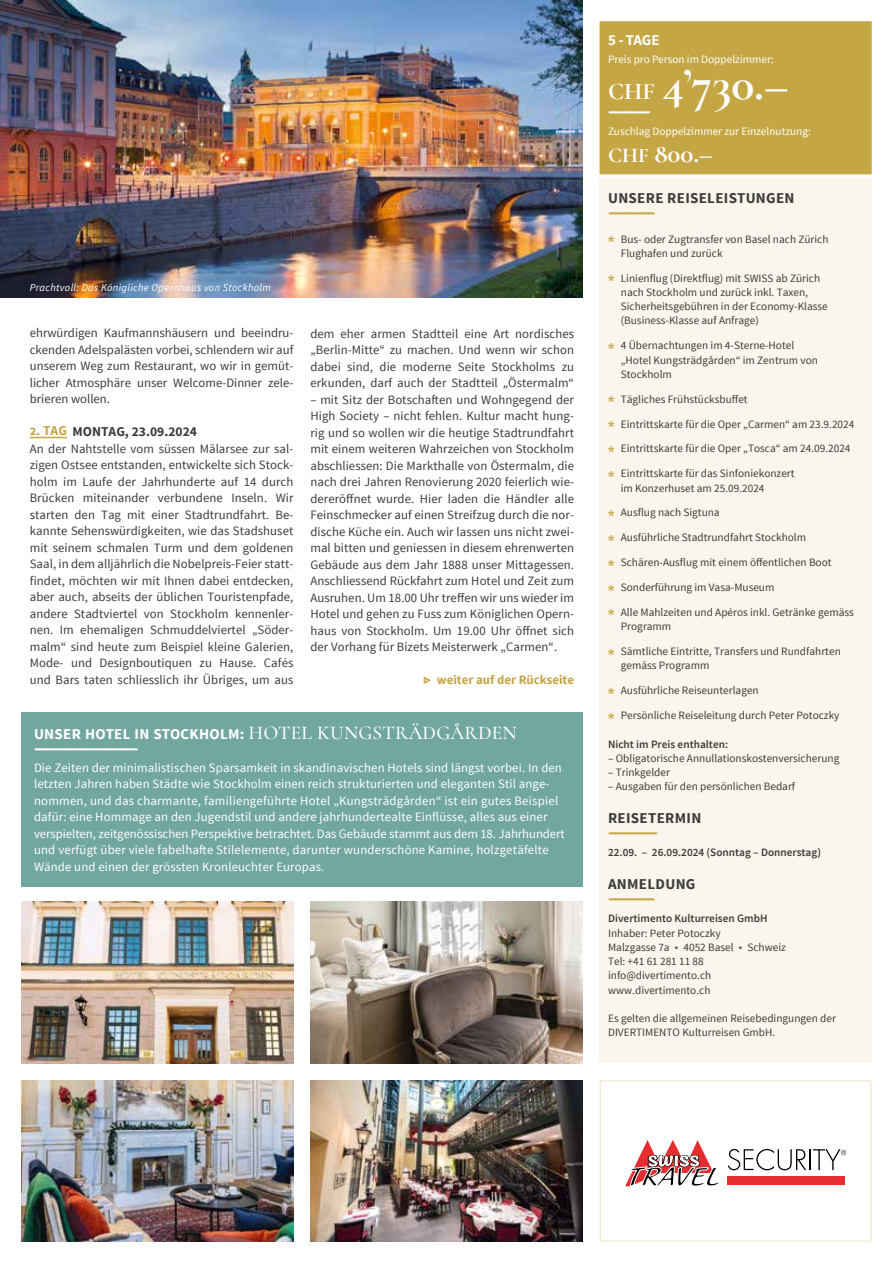
<style>
.page{position:relative;width:893px;height:1263px;background:#fff}
.page>*{position:absolute;margin:0;border:0;box-sizing:border-box;transform-origin:0 0}
.t1{font:700 48px "Cormorant";color:#fff}
.t2{font:700 27px "Cormorant";color:#fff}
.t3{font:900 18px "Source Sans Pro";color:#c5a644}
.t4{font:900 18px "Source Sans Pro";color:#fff}
.t5{font:700 15px "Source Sans Pro";letter-spacing:.02em;color:#fff}
.t6{font:700 15px "Source Sans Pro";letter-spacing:.02em;color:#3c3c3b}
.t7{font:700 13.5px "Source Sans Pro";color:#3c3c3b}
.t8{font:12.75px/16.5px "Source Sans Pro";letter-spacing:.005em;color:#3c3c3b;text-align:justify}
.t9{font:12.75px/16.5px "Source Sans Pro";letter-spacing:.01em;color:#fff}
.t10{font:700 12.75px "Source Sans Pro";color:#c5a644}
.t11{font:11.25px/14.2px "Source Sans Pro";color:#3c3c3b}
.t12{font:600 11.25px "Source Sans Pro";color:#3c3c3b}
.t13{font:11.25px "Source Sans Pro";color:#fff}
.t14{font:italic 10.5px "Source Sans Pro";letter-spacing:.03em;color:#fff}
.s1{color:#c5a644}
.s2{font-weight:900;font-size:13.5px}
.s3{font-family:"Cormorant";font-weight:500;font-size:19.5px}
.s4{font-size:24px}
.s5{font-size:21px}
.s6{font-family:"Source Serif Pro";font-weight:700;font-size:15px;color:#c5a644}
</style>
<div class="page">
<div style="left:600px;top:179px;width:272px;height:884px;background:#faf6ed"></div>
<div style="left:600px;top:21px;width:272px;height:153px;background:#c5a644;border:2px solid #c5a644"></div>
<img style="left:1px;top:0;width:582px;height:298px">
<hr style="left:30px;top:437px;width:37px;height:1px;background:#c5a644">
<img style="left:21px;top:901px;width:272px;height:162px">
<img style="left:310px;top:901px;width:273px;height:162px">
<img style="left:310px;top:1080px;width:273px;height:162px">
<img style="left:21px;top:1080px;width:272px;height:162px">
<div style="left:21px;top:712px;width:562px;height:175px;background:#72a7a0"></div>
<svg style="left:727px;top:1176px;width:117px;height:8px"></svg>
<svg style="left:625px;top:1140px;width:95px;height:47px"></svg>
<svg style="left:728px;top:1149px;width:118px;height:21px"></svg>
<div style="left:600px;top:1080px;width:272px;height:162px;border:2px solid #f4ecdb"></div>
<p class="t14" style="left:30px;top:281px;width:243px">Prachtvoll: Das Königliche Opernhaus von Stockholm</p>
<p class="t8" style="left:30px;top:325px;width:265px">ehrwürdigen Kaufmannshäusern und beeindru&shy;ckenden Adelspalästen vorbei, schlendern wir auf unserem Weg zum Restaurant, wo wir in gemüt&shy;licher Atmosphäre unser Welcome-Dinner zele&shy;brieren wollen.</p>
<p class="t7" style="left:30px;top:423px;width:169px"><span class="s1">2. TAG</span> MONTAG, 23.09.2024</p>
<p class="t8" style="left:30px;top:440px;width:265px">An der Nahtstelle vom süssen Mälarsee zur sal&shy;zigen Ostsee entstanden, entwickelte sich Stock&shy;holm im Laufe der Jahrhunderte auf 14 durch Brücken miteinander verbundene Inseln. Wir starten den Tag mit einer Stadtrundfahrt. Be&shy;kannte Sehenswürdigkeiten, wie das Stadshuset mit seinem schmalen Turm und dem goldenen Saal, in dem alljährlich die Nobelpreis-Feier statt&shy;findet, möchten wir mit Ihnen dabei entdecken, aber auch, abseits der üblichen Touristenpfade, andere Stadtviertel von Stockholm kennenler&shy;nen. Im ehemaligen Schmuddelviertel „Söder&shy;malm“ sind heute zum Beispiel kleine Galerien, Mode- und Designboutiquen zu Hause. Cafés und Bars taten schliesslich ihr Übriges, um aus</p>
<p class="t8" style="left:310px;top:326px;width:265px">dem eher armen Stadtteil eine Art nordisches „Berlin-Mitte“ zu machen. Und wenn wir schon dabei sind, die moderne Seite Stockholms zu erkunden, darf auch der Stadtteil „Östermalm“</p>
<p class="t8" style="left:310px;top:392px;width:265px">– mit Sitz der Botschaften und Wohngegend der High Society – nicht fehlen. Kultur macht hung&shy;rig und so wollen wir die heutige Stadtrundfahrt mit einem weiteren Wahrzeichen von Stockholm abschliessen: Die Markthalle von Östermalm, die nach drei Jahren Renovierung 2020 feierlich wie&shy;dereröffnet wurde. Hier laden die Händler alle Feinschmecker auf einen Streifzug durch die nor&shy;dische Küche ein. Auch wir lassen uns nicht zwei&shy;mal bitten und geniessen in diesem ehrenwerten Gebäude aus dem Jahr 1888 unser Mittagessen.<br>Anschliessend Rückfahrt zum Hotel und Zeit zum Ausruhen. Um 18.00 Uhr treffen wir uns wieder im Hotel und gehen zu Fuss zum Königlichen Opern&shy;haus von Stockholm. Um 19.00 Uhr öffnet sich der Vorhang für Bizets Meisterwerk „Carmen“.</p>
<p class="t10" style="left:423px;top:672px;width:152px"><span class="s2">▷</span> weiter auf der Rückseite</p>
<p class="t5" style="left:34px;top:724px;width:484px">UNSER HOTEL IN STOCKHOLM: <span class="s3">HOTEL KUNGSTRÄDGÅRDEN</span></p>
<h3 class="t4" style="left:34px;top:736px;width:106px">–––––––––––––––</h3>
<p class="t9" style="left:34px;top:759px;width:532px">Die Zeiten der minimalistischen Sparsamkeit in skandinavischen Hotels sind längst vorbei. In den letzten Jahren haben Städte wie Stockholm einen reich strukturierten und eleganten Stil ange&shy;nommen, und das charmante, familiengeführte Hotel „Kungsträdgården“ ist ein gutes Beispiel dafür: eine Hommage an den Jugendstil und andere jahrhundertealte Einflüsse, alles aus einer verspielten, zeitgenössischen Perspektive betrachtet. Das Gebäude stammt aus dem 18. Jahrhundert und verfügt über viele fabelhafte Stilelemente, darunter wunderschöne Kamine, holzgetäfelte Wände und einen der grössten Kronleuchter Europas.</p>
<p class="t5" style="left:608px;top:31px;width:53px">5 -TAGE</p>
<p class="t13" style="left:608px;top:53px;width:167px">Preis pro Person im Doppelzimmer:</p>
<h1 class="t1" style="left:608px;top:54px;width:182px"><span class="s4">CHF</span> 4’730.–</h1>
<h3 class="t4" style="left:608px;top:100px;width:44px">––––––</h3>
<p class="t13" style="left:608px;top:125px;width:204px">Zuschlag Doppelzimmer zur Einzelnutzung:</p>
<h2 class="t2" style="left:608px;top:137px;width:106px"><span class="s5">CHF</span> 800.–</h2>
<p class="t6" style="left:608px;top:188px;width:188px">UNSERE REISELEISTUNGEN</p>
<h3 class="t3" style="left:608px;top:200px;width:49px">–––––––</h3>
<p class="t11" style="left:621px;top:232px;width:209px;text-indent:-13px"><span class="s6">*</span> Bus- oder Zugtransfer von Basel nach Zürich<br>Flughafen und zurück</p>
<p class="t11" style="left:621px;top:271px;width:208px;text-indent:-13px"><span class="s6">*</span> Linienflug (Direktflug) mit SWISS ab Zürich nach Stockholm und zurück inkl. Taxen, Sicherheitsgebühren in der Economy-Klasse (Business-Klasse auf Anfrage)</p>
<p class="t11" style="left:621px;top:339px;width:199px;text-indent:-13px"><span class="s6">*</span> 4 Übernachtungen im 4-Sterne-Hotel „Hotel Kungsträdgården“ im Zentrum von<br>Stockholm</p>
<p class="t11" style="left:608px;top:392px;width:141px"><span class="s6">*</span> Tägliches Frühstücksbuffet</p>
<p class="t11" style="left:608px;top:417px;width:248px"><span class="s6">*</span> Eintrittskarte für die Oper „Carmen“ am 23.9.2024</p>
<p class="t11" style="left:608px;top:442px;width:244px"><span class="s6">*</span> Eintrittskarte für die Oper „Tosca“ am 24.09.2024</p>
<p class="t11" style="left:621px;top:467px;width:175px;text-indent:-13px"><span class="s6">*</span> Eintrittskarte für das Sinfoniekonzert im Konzerhuset am 25.09.2024</p>
<p class="t11" style="left:608px;top:506px;width:113px"><span class="s6">*</span> Ausflug nach Sigtuna</p>
<p class="t11" style="left:608px;top:531px;width:200px"><span class="s6">*</span> Ausführliche Stadtrundfahrt Stockholm</p>
<p class="t11" style="left:608px;top:555px;width:225px"><span class="s6">*</span> Schären-Ausflug mit einem öffentlichen Boot</p>
<p class="t11" style="left:608px;top:580px;width:168px"><span class="s6">*</span> Sonderführung im Vasa-Museum</p>
<p class="t11" style="left:621px;top:605px;width:235px;text-indent:-13px"><span class="s6">*</span> Alle Mahlzeiten und Apéros inkl. Getränke gemäss<br>Programm</p>
<p class="t11" style="left:621px;top:644px;width:221px;text-indent:-13px"><span class="s6">*</span> Sämtliche Eintritte, Transfers und Rundfahrten gemäss Programm</p>
<p class="t11" style="left:608px;top:683px;width:152px"><span class="s6">*</span> Ausführliche Reiseunterlagen</p>
<p class="t11" style="left:608px;top:708px;width:233px"><span class="s6">*</span> Persönliche Reiseleitung durch Peter Potoczky</p>
<p class="t12" style="left:608px;top:737px;width:122px">Nicht im Preis enthalten:</p>
<p class="t11" style="left:608px;top:751px;width:233px">– Obligatorische Annullationskostenversicherung</p>
<p class="t11" style="left:608px;top:765px;width:63px">– Trinkgelder</p>
<p class="t11" style="left:608px;top:780px;width:189px">– Ausgaben für den persönlichen Bedarf</p>
<p class="t6" style="left:608px;top:808px;width:95px">REISETERMIN</p>
<h3 class="t3" style="left:608px;top:820px;width:51px">–––––––</h3>
<p class="t12" style="left:608px;top:845px;width:214px">22.09. – 26.09.2024 (Sonntag – Donnerstag)</p>
<p class="t6" style="left:608px;top:874px;width:89px">ANMELDUNG</p>
<h3 class="t3" style="left:608px;top:886px;width:49px">–––––––</h3>
<p class="t12" style="left:608px;top:911px;width:161px">Divertimento Kulturreisen GmbH</p>
<p class="t11" style="left:608px;top:926px;width:179px">Inhaber: Peter Potoczky<br>Malzgasse 7a * 4052 Basel * Schweiz<br>Tel: +41 61 281 11 88 info@divertimento.ch www.divertimento.ch</p>
<p class="t11" style="left:608px;top:1011px;width:229px">Es gelten die allgemeinen Reisebedingungen der<br>DIVERTIMENTO Kulturreisen GmbH.</p>
</div>
